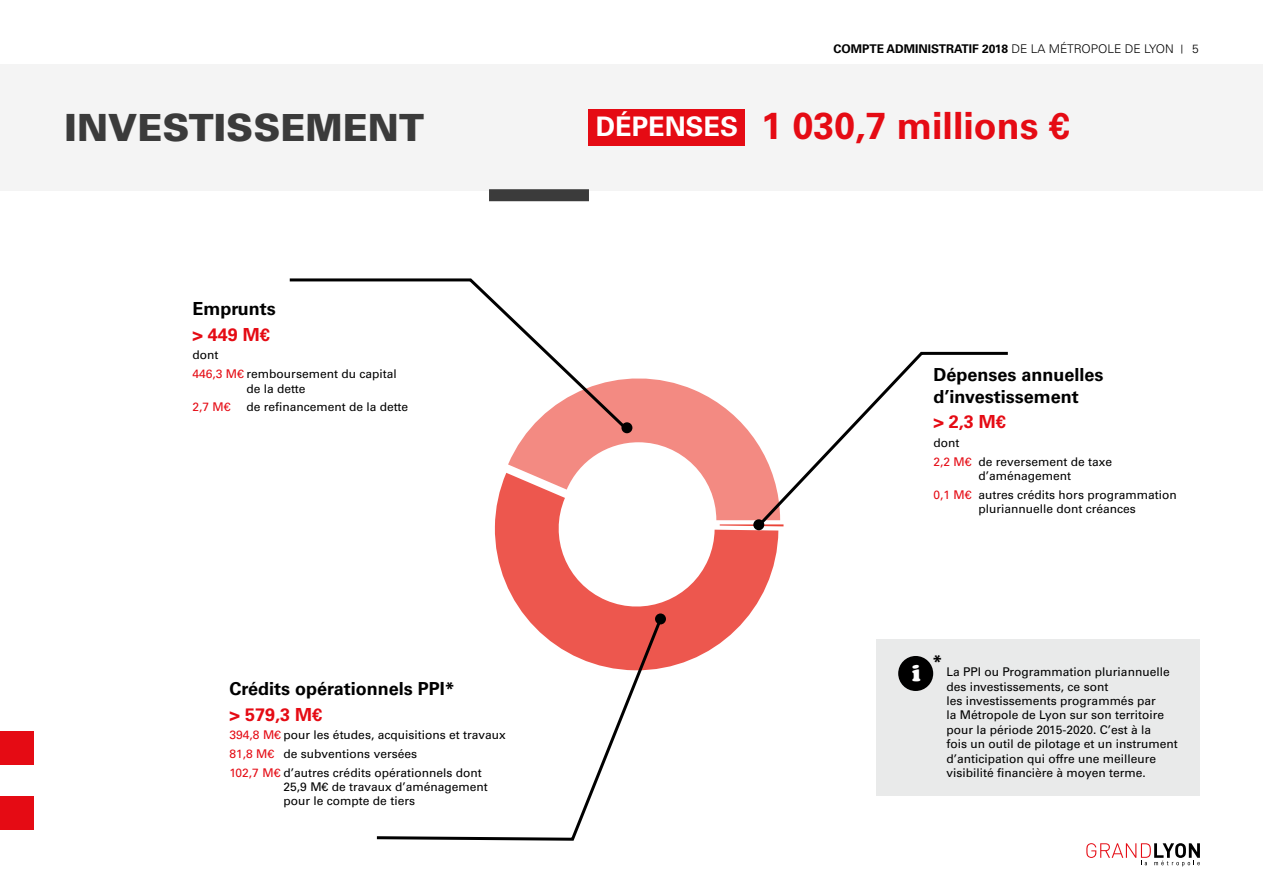
<style>
.page{position:relative;width:1263px;height:893px;background:#fff}
.page>*{position:absolute;margin:0;border:0;box-sizing:border-box;transform-origin:0 0}
.t1{font:700 37.5px "Univers LT Std";color:#e50b14}
.t2{font:900 37.5px "Univers LT Std";color:#3b3b3b}
.t3{font:700 27px "Univers LT Std";color:#fff}
.t4{font:900 24px "Cooper";color:#fff}
.t5{font:700 18px "Univers LT Std";color:#000}
.t6{font:700 18px "Univers LT Std";color:#e50b14}
.t7{font:12px/14.4px "Univers LT Std";color:#000}
.t8{font:700 12px "Univers LT Std";color:#000}
.t9{font:12px "Univers LT Std";color:#e50b14}
.t10{font:300 12px "Univers LT Std";color:#000}
.s1{font-weight:300}
.s2{color:#e50b14}
</style>
<div class="page">
<div style="left:0;top:732px;width:33px;height:33px;background:#e50b14"></div>
<div style="left:0;top:796px;width:33px;height:33px;background:#e50b14"></div>
<svg style="left:1086px;top:843px;width:114px;height:23px"></svg>
<svg style="left:494px;top:473px;width:284px;height:195px;fill:#ed574e"></svg>
<svg style="left:508px;top:378px;width:246px;height:148px"></svg>
<div style="left:0;top:64px;width:1263px;height:126px;background:#f4f4f4"></div>
<div style="left:489px;top:189px;width:100px;height:12px;background:#3b3b3b"></div>
<svg style="left:289px;top:278px;width:343px;height:157px"></svg>
<svg style="left:376px;top:615px;width:288px;height:226px"></svg>
<div style="left:655px;top:613px;width:11px;height:11px;background:#000;border-radius:50%"></div>
<div style="left:876px;top:639px;width:324px;height:156px;background:#e9eaea"></div>
<div style="left:898px;top:656px;width:35px;height:35px;background:#000;border-radius:50%"></div>
<div style="left:589px;top:109px;width:156px;height:36px;background:#e50b14"></div>
<svg style="left:754px;top:351px;width:254px;height:180px"></svg>
<div style="left:753px;top:519px;width:11px;height:11px;background:#000;border-radius:50%"></div>
<p class="t8" style="left:833px;top:42px;width:342px">COMPTE ADMINISTRATIF 2018 <span class="s1">DE LA MÉTROPOLE DE LYON</span></p>
<p class="t10" style="left:1192px;top:42px;width:8px">5</p>
<p class="t3" style="left:596px;top:111px;width:109px">DÉPENS</p>
<p class="t2" style="left:65px;top:104px;width:361px">INVESTISSEMENT</p>
<p class="t1" style="left:761px;top:104px;width:310px">1 030,7 millions €</p>
<p class="t3" style="left:599px;top:111px;width:137px">RECETTES</p>
<p class="t5" style="left:192px;top:298px;width:85px">Emprunts</p>
<p class="t6" style="left:192px;top:324px;width:79px">&gt; 449 M€</p>
<p class="t7" style="left:192px;top:348px;width:27px">dont</p>
<p class="t7" style="left:246px;top:367px;width:152px;text-indent:-54px"><span class="s2">446,3 M€</span> remboursement du capital de la dette</p>
<p class="t9" style="left:192px;top:400px;width:40px">2,7 M€</p>
<p class="t7" style="left:246px;top:400px;width:163px">de refinancement de la dette</p>
<p class="t5" style="left:230px;top:678px;width:227px">Crédits opérationnels PPI*</p>
<p class="t6" style="left:230px;top:704px;width:94px">&gt; 579,3 M€</p>
<p class="t7" style="left:230px;top:728px;width:278px"><span class="s2">394,8 M€</span> pour les études, acquisitions et travaux</p>
<p class="t7" style="left:230px;top:747px;width:189px"><span class="s2">81,8 M€</span> de subventions versées</p>
<p class="t7" style="left:284px;top:765px;width:206px;text-indent:-54px"><span class="s2">102,7 M€</span> d’autres crédits opérationnels dont<br>25,9 M€ de travaux d’aménagement pour le compte de tiers</p>
<p class="t5" style="left:933px;top:364px;width:172px">Dépenses annuelles</p>
<p class="t5" style="left:933px;top:386px;width:147px">d’investissement</p>
<p class="t6" style="left:933px;top:411px;width:74px">&gt; 2,3 M€</p>
<p class="t7" style="left:933px;top:436px;width:27px">dont</p>
<p class="t7" style="left:933px;top:454px;width:180px;text-align:center"><span class="s2">2,2 M€</span> de reversement de taxe d’aménagement</p>
<p class="t7" style="left:933px;top:487px;width:245px;text-align:center"><span class="s2">0,1 M€</span> autres crédits hors programmation pluriannuelle dont créances</p>
<h3 class="t4" style="left:912px;top:659px;width:10px">i</h3>
<p class="t5" style="left:932px;top:652px;width:12px">*</p>
<p class="t7" style="left:946px;top:665px;width:225px">La PPI ou Programmation pluriannuelle</p>
<p class="t7" style="left:946px;top:679px;width:163px">des investissements, ce sont</p>
<p class="t7" style="left:946px;top:694px;width:211px">les investissements programmés par</p>
<p class="t7" style="left:946px;top:708px;width:219px">la Métropole de Lyon sur son territoire</p>
<p class="t7" style="left:946px;top:722px;width:206px">pour la période 2015-2020. C’est à la</p>
<p class="t7" style="left:946px;top:737px;width:233px">fois un outil de pilotage et un instrument</p>
<p class="t7" style="left:946px;top:751px;width:211px">d’anticipation qui offre une meilleure</p>
<p class="t7" style="left:946px;top:766px;width:201px">visibilité financière à moyen terme.</p>
</div>
